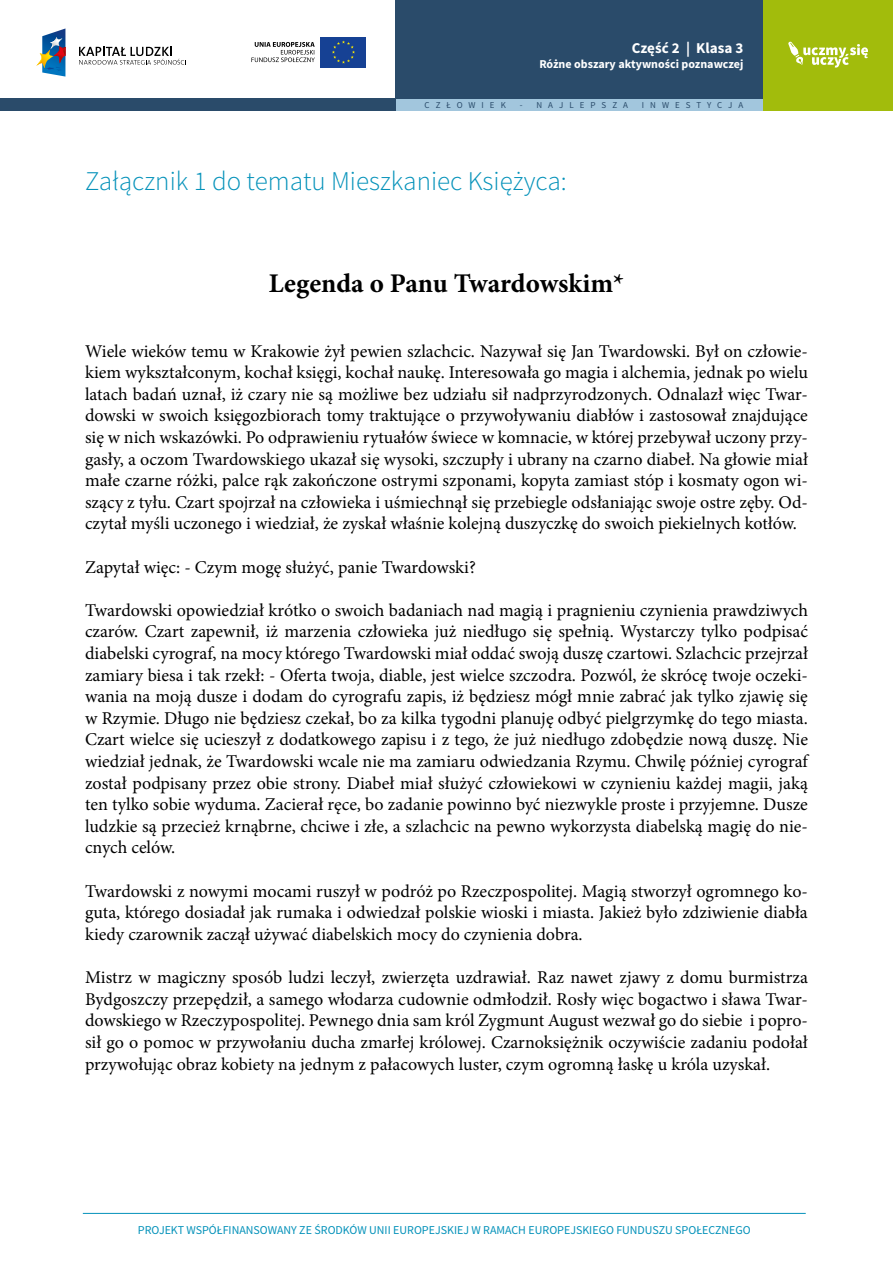
<style>
.page{position:relative;width:893px;height:1263px;background:#fff}
.page>*{position:absolute;margin:0;border:0;box-sizing:border-box;transform-origin:0 0}
.t1{font:300 27px "Source Sans Pro";color:#0592ba}
.t2{font:700 27px "Minion Pro";letter-spacing:-.005em;color:#000}
.t3{font:18px/21.6px "Minion Pro";color:#000;text-align:justify}
.t4{font:700 15px "Source Sans Pro";color:#fff}
.t5{font:12px "Source Sans Pro";color:#0592ba}
.t6{font:700 12px "Source Sans Pro";color:#fff}
.t7{font:9px "Source Sans Pro";letter-spacing:.67em;color:#2a4b6a}
</style>
<div class="page">
<div style="left:395px;top:99px;width:368px;height:12px;background:#a2c6dd"></div>
<div style="left:0;top:99px;width:395px;height:12px;background:#2a4b6a"></div>
<div style="left:763px;top:0;width:130px;height:111px;background:#a2bc0c"></div>
<div style="left:395px;top:0;width:368px;height:99px;background:#2a4b6a"></div>
<svg style="left:788px;top:42px;width:80px;height:26px"></svg>
<hr style="left:83px;top:1213px;width:723px;height:1px;background:#0592ba">
<svg style="left:79px;top:47px;width:107px;height:18px"></svg>
<svg style="left:36px;top:28px;width:29px;height:49px"></svg>
<div style="left:320px;top:37px;width:46px;height:30px;background:#164194"></div>
<svg style="left:332px;top:40px;width:23px;height:24px"></svg>
<svg style="left:251px;top:42px;width:64px;height:20px"></svg>
<p class="t4" style="left:632px;top:39px;width:113px">Część 2 | Klasa 3</p>
<p class="t6" style="left:539px;top:56px;width:206px">Różne obszary aktywności poznawczej</p>
<p class="t7" style="left:425px;top:100px;width:83px">CZŁOWIEK</p>
<p class="t7" style="left:520px;top:100px;width:110px">- NAJLEPSZA</p>
<p class="t7" style="left:642px;top:100px;width:103px">INWESTYCJA</p>
<h1 class="t1" style="left:85px;top:165px;width:483px">Załącznik 1 do tematu Mieszkaniec Księżyca:</h1>
<h1 class="t2" style="left:269px;top:264px;width:357px">Legenda o Panu Twardowskim*</h1>
<p class="t3" style="left:85px;top:340px;width:724px">Wiele wieków temu w Krakowie żył pewien szlachcic. Nazywał się Jan Twardowski. Był on człowie&shy;kiem wykształconym, kochał księgi, kochał naukę. Interesowała go magia i alchemia, jednak po wielu latach badań uznał, iż czary nie są możliwe bez udziału sił nadprzyrodzonych. Odnalazł więc Twar&shy;dowski w swoich księgozbiorach tomy traktujące o przywoływaniu diabłów i zastosował znajdujące się w nich wskazówki. Po odprawieniu rytuałów świece w komnacie, w której przebywał uczony przy&shy;gasły, a oczom Twardowskiego ukazał się wysoki, szczupły i ubrany na czarno diabeł. Na głowie miał małe czarne różki, palce rąk zakończone ostrymi szponami, kopyta zamiast stóp i kosmaty ogon wi&shy;szący z tyłu. Czart spojrzał na człowieka i uśmiechnął się przebiegle odsłaniając swoje ostre zęby. Od&shy;czytał myśli uczonego i wiedział, że zyskał właśnie kolejną duszyczkę do swoich piekielnych kotłów.</p>
<p class="t3" style="left:85px;top:556px;width:392px">Zapytał więc: - Czym mogę służyć, panie Twardowski?</p>
<p class="t3" style="left:85px;top:599px;width:724px">Twardowski opowiedział krótko o swoich badaniach nad magią i pragnieniu czynienia prawdziwych czarów. Czart zapewnił, iż marzenia człowieka już niedługo się spełnią. Wystarczy tylko podpisać diabelski cyrograf, na mocy którego Twardowski miał oddać swoją duszę czartowi. Szlachcic przejrzał zamiary biesa i tak rzekł: - Oferta twoja, diable, jest wielce szczodra. Pozwól, że skrócę twoje oczeki&shy;wania na moją dusze i dodam do cyrografu zapis, iż będziesz mógł mnie zabrać jak tylko zjawię się w Rzymie. Długo nie będziesz czekał, bo za kilka tygodni planuję odbyć pielgrzymkę do tego miasta.<br>Czart wielce się ucieszył z dodatkowego zapisu i z tego, że już niedługo zdobędzie nową duszę. Nie wiedział jednak, że Twardowski wcale nie ma zamiaru odwiedzania Rzymu. Chwilę później cyrograf został podpisany przez obie strony. Diabeł miał służyć człowiekowi w czynieniu każdej magii, jaką ten tylko sobie wyduma. Zacierał ręce, bo zadanie powinno być niezwykle proste i przyjemne. Dusze ludzkie są przecież krnąbrne, chciwe i złe, a szlachcic na pewno wykorzysta diabelską magię do nie&shy;cnych celów.</p>
<p class="t3" style="left:85px;top:880px;width:724px">Twardowski z nowymi mocami ruszył w podróż po Rzeczpospolitej. Magią stworzył ogromnego ko&shy;guta, którego dosiadał jak rumaka i odwiedzał polskie wioski i miasta. Jakież było zdziwienie diabła kiedy czarownik zaczął używać diabelskich mocy do czynienia dobra.</p>
<p class="t3" style="left:85px;top:967px;width:724px">Mistrz w magiczny sposób ludzi leczył, zwierzęta uzdrawiał. Raz nawet zjawy z domu burmistrza Bydgoszczy przepędził, a samego włodarza cudownie odmłodził. Rosły więc bogactwo i sława Twar&shy;dowskiego w Rzeczypospolitej. Pewnego dnia sam król Zygmunt August wezwał go do siebie i popro&shy;sił go o pomoc w przywołaniu ducha zmarłej królowej. Czarnoksiężnik oczywiście zadaniu podołał przywołując obraz kobiety na jednym z pałacowych luster, czym ogromną łaskę u króla uzyskał.</p>
<p class="t5" style="left:138px;top:1222px;width:614px">PROJEKT WSPÓŁFINANSOWANY ZE ŚRODKÓW UNII EUROPEJSKIEJ W RAMACH EUROPEJSKIEGO FUNDUSZU SPOŁECZNEGO</p>
</div>
